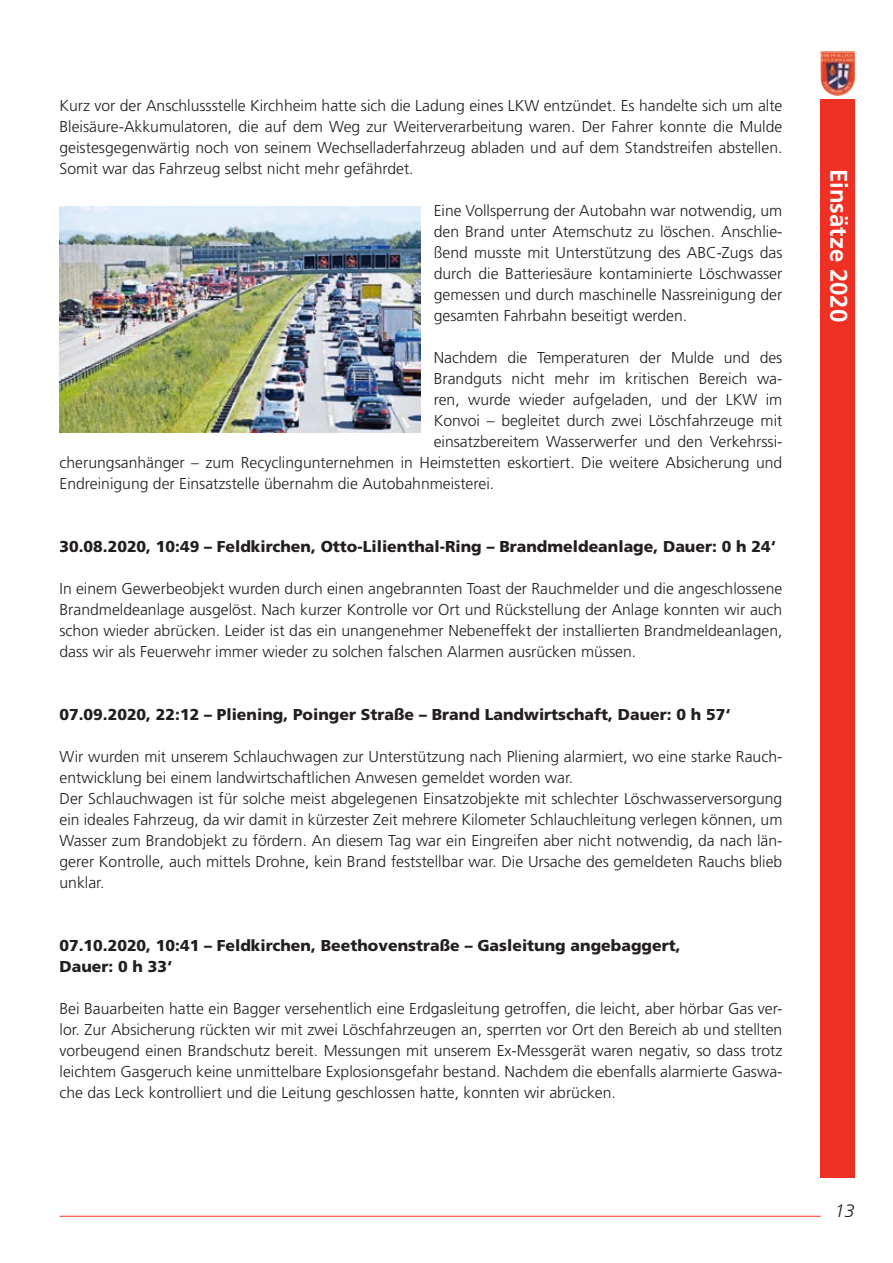
<style>
.page{position:relative;width:893px;height:1263px;background:#fff}
.page>*{position:absolute;margin:0;border:0;box-sizing:border-box;transform-origin:0 0}
.t1{font:700 24px "Frutiger LT Std";color:#fff}
.t2{font:italic 300 18px "Frutiger LT Std";color:#231f20}
.t3{font:300 15.75px/21px "Frutiger LT Std";color:#231f20;text-align:justify}
.t4{font:900 15.75px/21px "Frutiger LT Std";color:#231f20}
</style>
<div class="page">
<div style="left:821px;top:51px;width:34px;height:1127px;background:#ef3024"></div>
<div style="left:818px;top:48px;width:39px;height:51px;background:#fff"></div>
<img style="left:820px;top:51px;width:35px;height:45px">
<hr style="left:60px;top:1216px;width:761px;height:1px;background:#ef3024">
<img style="left:60px;top:206px;width:361px;height:226px">
<p class="t3" style="left:60px;top:95px;width:724px">Kurz vor der Anschlussstelle Kirchheim hatte sich die Ladung eines LKW entzündet. Es handelte sich um alte Bleisäure-Akkumulatoren, die auf dem Weg zur Weiterverarbeitung waren. Der Fahrer konnte die Mulde geistesgegenwärtig noch von seinem Wechselladerfahrzeug abladen und auf dem Standstreifen abstellen.<br>Somit war das Fahrzeug selbst nicht mehr gefährdet.</p>
<p class="t3" style="left:434px;top:200px;width:350px">Eine Vollsperrung der Autobahn war notwendig, um den Brand unter Atemschutz zu löschen. Anschlie&shy;ßend musste mit Unterstützung des ABC-Zugs das durch die Batteriesäure kontaminierte Löschwasser gemessen und durch maschinelle Nassreinigung der gesamten Fahrbahn beseitigt werden.</p>
<p class="t3" style="left:434px;top:347px;width:350px">Nachdem die Temperaturen der Mulde und des</p>
<p class="t3" style="left:434px;top:368px;width:350px">Brandguts nicht mehr im kritischen Bereich wa-</p>
<p class="t3" style="left:434px;top:389px;width:350px">ren, wurde wieder aufgeladen, und der LKW im</p>
<p class="t3" style="left:434px;top:410px;width:350px">Konvoi – begleitet durch zwei Löschfahrzeuge mit</p>
<p class="t3" style="left:434px;top:431px;width:350px">einsatzbereitem Wasserwerfer und den Verkehrssi-</p>
<p class="t3" style="left:60px;top:452px;width:724px">cherungsanhänger – zum Recyclingunternehmen in Heimstetten eskortiert. Die weitere Absicherung und</p>
<p class="t3" style="left:60px;top:473px;width:436px">Endreinigung der Einsatzstelle übernahm die Autobahnmeisterei.</p>
<p class="t4" style="left:60px;top:536px;width:718px">30.08.2020, 10:49 – Feldkirchen, Otto-Lilienthal-Ring – Brandmeldeanlage, Dauer: 0 h 24‘</p>
<p class="t3" style="left:60px;top:578px;width:724px">In einem Gewerbeobjekt wurden durch einen angebrannten Toast der Rauchmelder und die angeschlossene Brandmeldeanlage ausgelöst. Nach kurzer Kontrolle vor Ort und Rückstellung der Anlage konnten wir auch schon wieder abrücken. Leider ist das ein unangenehmer Nebeneffekt der installierten Brandmeldeanlagen, dass wir als Feuerwehr immer wieder zu solchen falschen Alarmen ausrücken müssen.</p>
<p class="t4" style="left:60px;top:704px;width:673px">07.09.2020, 22:12 – Pliening, Poinger Straße – Brand Landwirtschaft, Dauer: 0 h 57‘</p>
<p class="t3" style="left:60px;top:746px;width:724px;text-align:left">Wir wurden mit unserem Schlauchwagen zur Unterstützung nach Pliening alarmiert, wo eine starke Rauch&shy;entwicklung bei einem landwirtschaftlichen Anwesen gemeldet worden war.<br>Der Schlauchwagen ist für solche meist abgelegenen Einsatzobjekte mit schlechter Löschwasserversorgung ein ideales Fahrzeug, da wir damit in kürzester Zeit mehrere Kilometer Schlauchleitung verlegen können, um Wasser zum Brandobjekt zu fördern. An diesem Tag war ein Eingreifen aber nicht notwendig, da nach län&shy;gerer Kontrolle, auch mittels Drohne, kein Brand feststellbar war. Die Ursache des gemeldeten Rauchs blieb unklar.</p>
<p class="t4" style="left:60px;top:935px;width:622px">07.10.2020, 10:41 – Feldkirchen, Beethovenstraße – Gasleitung angebaggert,<br>Dauer: 0 h 33‘</p>
<p class="t3" style="left:60px;top:998px;width:724px">Bei Bauarbeiten hatte ein Bagger versehentlich eine Erdgasleitung getroffen, die leicht, aber hörbar Gas ver&shy;lor. Zur Absicherung rückten wir mit zwei Löschfahrzeugen an, sperrten vor Ort den Bereich ab und stellten vorbeugend einen Brandschutz bereit. Messungen mit unserem Ex-Messgerät waren negativ, so dass trotz leichtem Gasgeruch keine unmittelbare Explosionsgefahr bestand. Nachdem die ebenfalls alarmierte Gaswa&shy;che das Leck kontrolliert und die Leitung geschlossen hatte, konnten wir abrücken.</p>
<h1 class="t1" style="left:853px;top:169px;width:155px;rotate:90deg">Einsätze 2020</h1>
<p class="t2" style="left:835px;top:1200px;width:22px">13</p>
</div>
